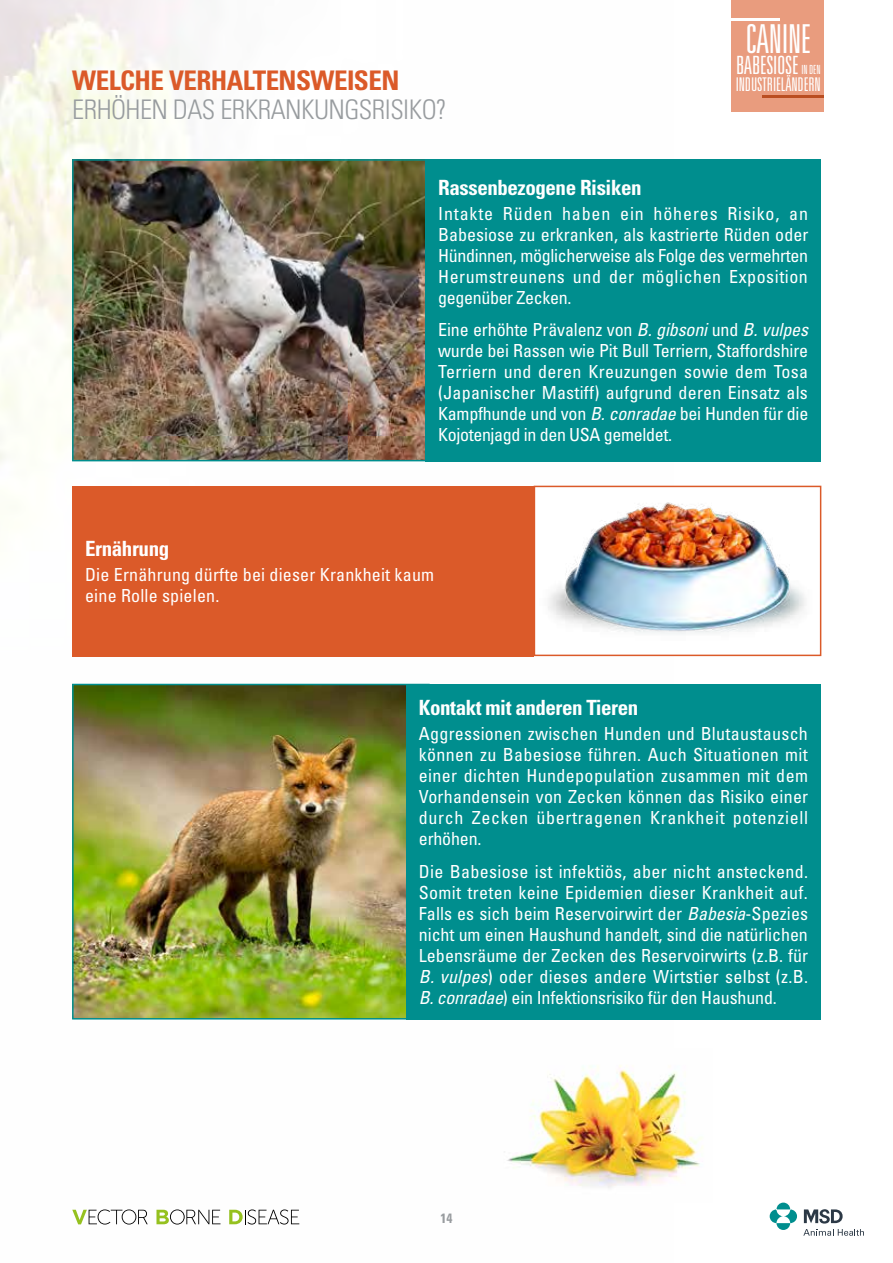
<style>
.page{position:relative;width:893px;height:1263px;background:#fff}
.page>*{position:absolute;margin:0;border:0;box-sizing:border-box;transform-origin:0 0}
.t1{font:300 ultra-condensed 39.9px "Univers LT Std";letter-spacing:-.01em;color:#fff}
.t2{font:300 condensed 27px "Univers LT Std";letter-spacing:-.02em;color:#989c9f}
.t3{font:700 condensed 27px "Univers LT Std";letter-spacing:-.02em;color:#db5a29}
.t4{font:300 ultra-condensed 25.2px "Univers LT Std";letter-spacing:-.01em;color:#fff}
.t5{font:700 condensed 21px "Univers LT Std";letter-spacing:-.02em;color:#fff}
.t6{font:300 ultra-condensed 18.9px "Univers LT Std";letter-spacing:-.01em;color:#fff}
.t7{font:condensed 18px/21px "Univers LT Std";letter-spacing:.01em;color:#fff;text-align:justify}
.t8{font:700 condensed 13.5px "Univers LT Std";color:#989c9f}
.s1{font-size:12.6px}
.s2{font-style:italic}
</style>
<div class="page">
<img style="left:0;top:0;width:673px;height:1225px">
<svg style="left:72px;top:1209px;width:76px;height:15px"></svg>
<svg style="left:156px;top:1209px;width:64px;height:15px"></svg>
<svg style="left:229px;top:1209px;width:70px;height:15px"></svg>
<div style="left:731px;top:0;width:93px;height:112px;background:#e99c7e"></div>
<hr style="left:731px;top:18px;width:49px;height:3px;background:#fff">
<hr style="left:763px;top:95px;width:61px;height:3px;background:#ba4e21">
<svg style="left:770px;top:1202px;width:27px;height:28px"></svg>
<svg style="left:804px;top:1209px;width:39px;height:14px"></svg>
<svg style="left:803px;top:1229px;width:61px;height:7px"></svg>
<img style="left:75px;top:687px;width:331px;height:329px">
<div style="left:72px;top:684px;width:358px;height:335px;border:2px solid #008e8e"></div>
<div style="left:534px;top:486px;width:287px;height:169px;background:#fff"></div>
<img style="left:548px;top:502px;width:257px;height:132px">
<div style="left:534px;top:486px;width:287px;height:170px;border:2px solid #db5a29"></div>
<div style="left:406px;top:684px;width:415px;height:335px;background:#008e8e"></div>
<div style="left:72px;top:486px;width:462px;height:170px;background:#db5a29"></div>
<img style="left:75px;top:162px;width:350px;height:296px">
<div style="left:72px;top:159px;width:358px;height:302px;border:2px solid #008e8e"></div>
<div style="left:425px;top:159px;width:396px;height:302px;background:#008e8e"></div>
<img style="left:495px;top:1048px;width:208px;height:155px">
<h2 class="t3" style="left:72px;top:64px;width:329px">WELCHE VERHALTENSWEISEN</h2>
<h2 class="t2" style="left:72px;top:93px;width:376px">ERHÖHEN DAS ERKRANKUNGSRISIKO?</h2>
<h1 class="t1" style="left:745px;top:18px;width:67px">CANINE</h1>
<h3 class="t4" style="left:736px;top:52px;width:86px">BABESIOSE <span class="s1">IN DEN</span></h3>
<p class="t6" style="left:736px;top:75px;width:86px">INDUSTRIELÄNDERN</p>
<p class="t5" style="left:438px;top:174px;width:205px">Rassenbezogene Risiken</p>
<p class="t7" style="left:438px;top:203px;width:372px">Intakte Rüden haben ein höheres Risiko, an Babesiose zu erkranken, als kastrierte Rüden oder Hündinnen, möglicherweise als Folge des vermehrten Herumstreunens und der möglichen Exposition gegenüber Zecken.</p>
<p class="t7" style="left:438px;top:319px;width:372px">Eine erhöhte Prävalenz von <span class="s2">B. gibsoni</span> und <span class="s2">B. vulpes </span>wurde bei Rassen wie Pit Bull Terriern, Staffordshire Terriern und deren Kreuzungen sowie dem Tosa (Japanischer Mastiff) aufgrund deren Einsatz als Kampfhunde und von <span class="s2">B. conradae</span> bei Hunden für die Kojotenjagd in den USA gemeldet.</p>
<p class="t5" style="left:85px;top:535px;width:86px">Ernährung</p>
<p class="t7" style="left:85px;top:564px;width:351px">Die Ernährung dürfte bei dieser Krankheit kaum eine Rolle spielen.</p>
<p class="t5" style="left:419px;top:695px;width:221px">Kontakt mit anderen Tieren</p>
<p class="t7" style="left:419px;top:723px;width:391px">Aggressionen zwischen Hunden und Blutaustausch können zu Babesiose führen. Auch Situationen mit einer dichten Hundepopulation zusammen mit dem Vorhandensein von Zecken können das Risiko einer durch Zecken übertragenen Krankheit potenziell erhöhen.</p>
<p class="t7" style="left:419px;top:860px;width:391px">Die Babesiose ist infektiös, aber nicht ansteckend.<br>Somit treten keine Epidemien dieser Krankheit auf.<br>Falls es sich beim Reservoirwirt der <span class="s2">Babesia</span>-Spezies nicht um einen Haushund handelt, sind die natürlichen Lebensräume der Zecken des Reservoirwirts (z.B. für <span class="s2">B. vulpes</span>) oder dieses andere Wirtstier selbst (z.B.<br><span class="s2">B. conradae</span>) ein Infektionsrisiko für den Haushund.</p>
<p class="t8" style="left:441px;top:1210px;width:13px">14</p>
</div>
